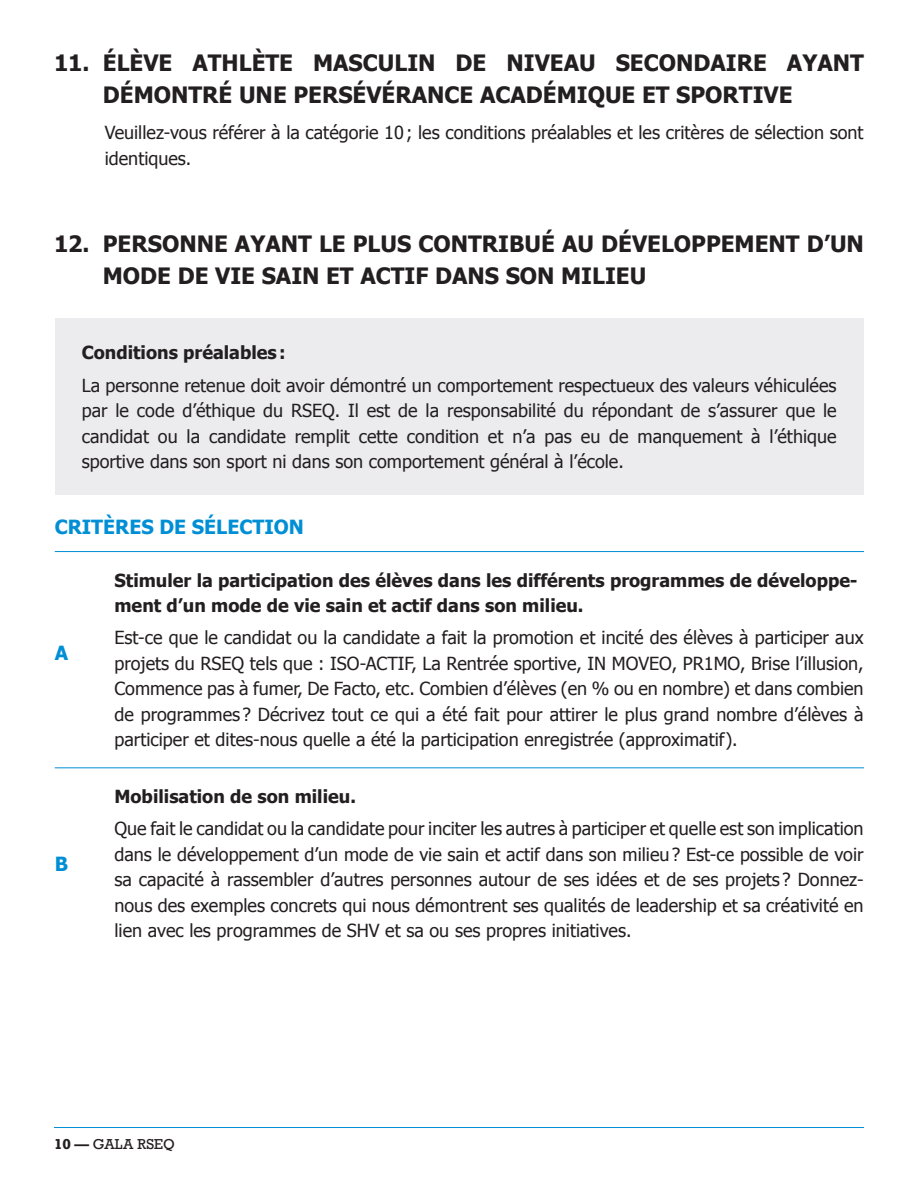
<style>
.page{position:relative;width:918px;height:1188px;background:#fff}
.page>*{position:absolute;margin:0;border:0;box-sizing:border-box;transform-origin:0 0}
.t1{font:700 22.5px/31.5px "Tahoma";color:#231f20}
.t2{font:700 19.5px "Tahoma";color:#008fd5}
.t3{font:18px/25.5px "Tahoma";color:#231f20;text-align:justify}
.t4{font:700 18px/25.5px "Tahoma";color:#231f20}
.t5{font:13.5px "Rockwell";color:#231f20}
.s1{font-weight:700}
</style>
<div class="page">
<hr style="left:54px;top:1127px;width:810px;height:1px;background:#008fd5">
<div style="left:55px;top:319px;width:809px;height:176px;background:#ececee"></div>
<hr style="left:55px;top:551px;width:809px;height:1px;background:#008fd5">
<hr style="left:55px;top:767px;width:809px;height:1px;background:#008fd5">
<p class="t1" style="left:103px;top:49px;width:763px;text-indent:-49px">11. ÉLÈVE ATHLÈTE MASCULIN DE NIVEAU SECONDAIRE AYANT<br>DÉMONTRÉ UNE PERSÉVÉRANCE ACADÉMIQUE ET SPORTIVE</p>
<p class="t3" style="left:105px;top:119px;width:760px">Veuillez-vous référer à la catégorie 10 ; les conditions préalables et les critères de sélection sont identiques.</p>
<p class="t1" style="left:103px;top:229px;width:763px;text-indent:-49px">12. PERSONNE AYANT LE PLUS CONTRIBUÉ AU DÉVELOPPEMENT D’UN<br>MODE DE VIE SAIN ET ACTIF DANS SON MILIEU</p>
<p class="t4" style="left:82px;top:341px;width:205px">Conditions préalables :</p>
<p class="t3" style="left:82px;top:371px;width:756px">La personne retenue doit avoir démontré un comportement respectueux des valeurs véhiculées par le code d’éthique du RSEQ. Il est de la responsabilité du répondant de s’assurer que le candidat ou la candidate remplit cette condition et n’a pas eu de manquement à l’éthique sportive dans son sport ni dans son comportement général à l’école.</p>
<p class="t2" style="left:55px;top:518px;width:251px">CRITÈRES DE SÉLECTION</p>
<p class="t2" style="left:55px;top:644px;width:15px">A</p>
<p class="t2" style="left:55px;top:855px;width:15px">B</p>
<p class="t4" style="left:114px;top:568px;width:745px">Stimuler la participation des élèves dans les différents programmes de développe&shy;ment d’un mode de vie sain et actif dans son milieu.</p>
<p class="t3" style="left:114px;top:624px;width:751px">Est-ce que le candidat ou la candidate a fait la promotion et incité des élèves à participer aux projets du RSEQ tels que : ISO-ACTIF, La Rentrée sportive, IN MOVEO, PR1MO, Brise l’illusion, Commence pas à fumer, De Facto, etc. Combien d’élèves (en % ou en nombre) et dans combien de programmes ? Décrivez tout ce qui a été fait pour attirer le plus grand nombre d’élèves à participer et dites-nous quelle a été la participation enregistrée (approximatif).</p>
<p class="t4" style="left:114px;top:785px;width:243px">Mobilisation de son milieu.</p>
<p class="t3" style="left:114px;top:815px;width:751px">Que fait le candidat ou la candidate pour inciter les autres à participer et quelle est son implication dans le développement d’un mode de vie sain et actif dans son milieu ? Est-ce possible de voir sa capacité à rassembler d’autres personnes autour de ses idées et de ses projets ? Donnez&shy;nous des exemples concrets qui nous démontrent ses qualités de leadership et sa créativité en lien avec les programmes de SHV et sa ou ses propres initiatives.</p>
<p class="t5" style="left:54px;top:1138px;width:122px"><span class="s1">10 —</span> GALA RSEQ</p>
</div>
